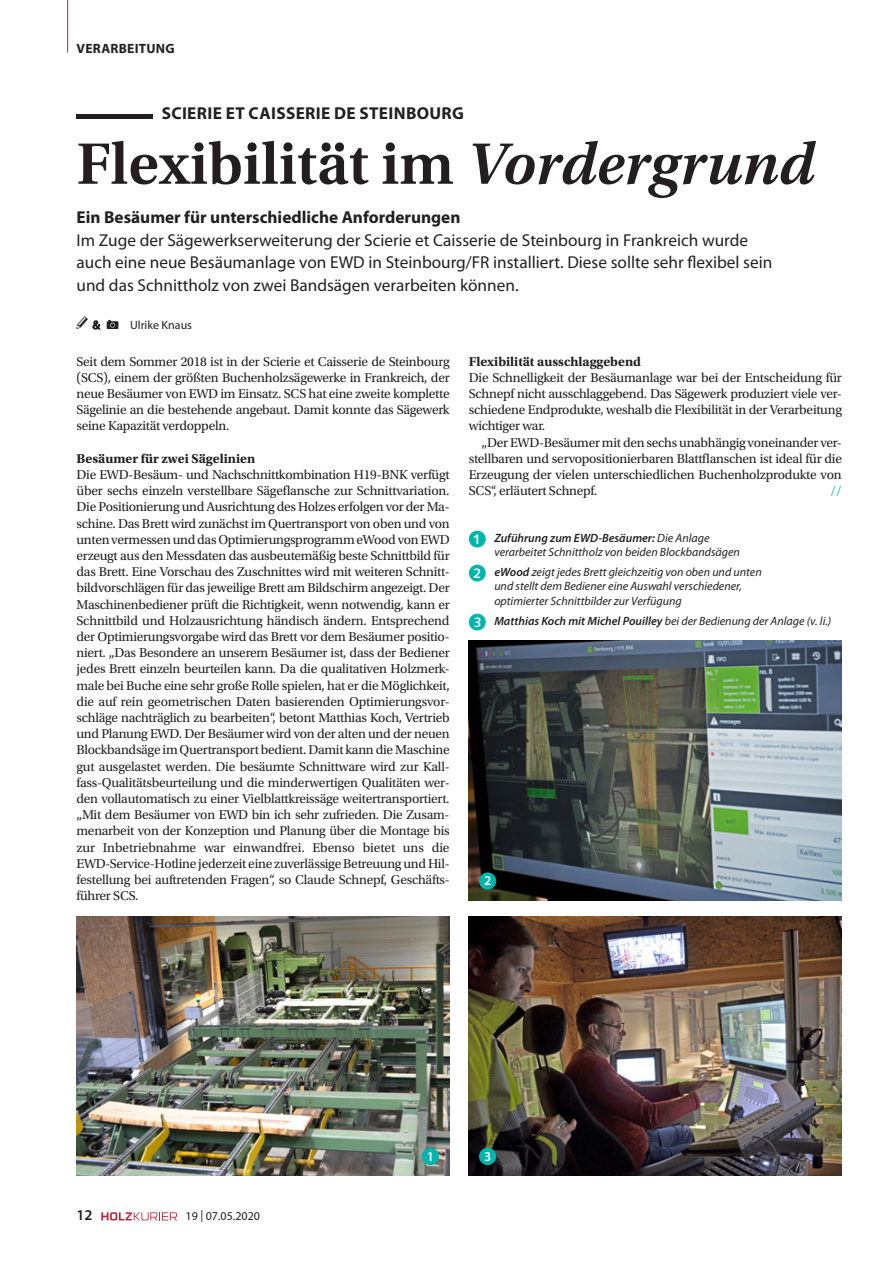
<style>
.page{position:relative;width:893px;height:1263px;background:#fff}
.page>*{position:absolute;margin:0;border:0;box-sizing:border-box;transform-origin:0 0}
.t1{font:600 61.5px "Utopia Std";color:#231f20}
.t2{font:17.25px/22.5px "Myriad Pro";color:#231f20}
.t3{font:700 17.25px "Myriad Pro";color:#231f20}
.t4{font:700 17.25px "Myriad Pro";letter-spacing:.02em;color:#231f20}
.t5{font:600 15px "Myriad Pro";color:#231f20}
.t6{font:13.5px/16.2px "Utopia Std";letter-spacing:-.02em;color:#231f20;text-align:justify}
.t7{font:700 13.5px "Utopia Std";color:#231f20}
.t8{font:700 13.5px "Myriad Pro";color:#231f20}
.t9{font:600 13.5px "Myriad Pro";color:#fff}
.t10{font:13.5px "Utopia Std";color:#00b5ac}
.t11{font:italic 12px/14.4px "Myriad Pro";color:#231f20}
.t12{font:12px "Myriad Pro";color:#231f20}
.s1{font-style:italic}
.s2{font-family:"Galileo Press Callout";font-style:normal;font-size:17.25px;color:#00b5ac}
.s3{font-weight:600}
</style>
<div class="page">
<img style="left:77px;top:916px;width:373px;height:259px">
<img style="left:469px;top:916px;width:373px;height:260px">
<div style="left:479px;top:1148px;width:17px;height:17px;background:#00b5ac;border-radius:50%"></div>
<div style="left:422px;top:1148px;width:17px;height:17px;background:#00b5ac;border-radius:50%"></div>
<img style="left:469px;top:641px;width:373px;height:259px">
<div style="left:479px;top:872px;width:17px;height:18px;background:#00b5ac;border-radius:50%"></div>
<svg style="left:101px;top:1212px;width:76px;height:8px"></svg>
<hr style="left:67px;top:0;width:1px;height:53px;background:#bf263a">
<svg style="left:92px;top:320px;width:9px;height:10px"></svg>
<p class="t8" style="left:77px;top:39px;width:18px">Verarbeitung</p>
<p class="t4" style="left:162px;top:102px;width:304px">SCIERIE ET CAISSERIE DE STEINBOURG</p>
<h1 class="t1" style="left:77px;top:129px;width:740px">Flexibilität im <span class="s1">Vordergrund</span></h1>
<p class="t3" style="left:77px;top:206px;width:385px">Ein Besäumer für unterschiedliche Anforderungen</p>
<p class="t2" style="left:77px;top:228px;width:697px">Im Zuge der Sägewerkserweiterung der Scierie et Caisserie de Steinbourg in Frankreich wurde auch eine neue Besäumanlage von EWD in Steinbourg/FR installiert. Diese sollte sehr flexibel sein und das Schnittholz von zwei Bandsägen verarbeiten können.</p>
<p class="t12" style="left:93px;top:318px;width:9px">&amp;</p>
<p class="t12" style="left:130px;top:318px;width:63px">Ulrike Knaus</p>
<p class="t6" style="left:77px;top:353px;width:375px">Seit dem Sommer 2018 ist in der Scierie et Caisserie de Steinbourg (SCS), einem der größten Buchenholzsägewerke in Frankreich, der neue Besäumer von EWD im Einsatz. SCS hat eine zweite komplette Sägelinie an die bestehende angebaut. Damit konnte das Sägewerk seine Kapazität verdoppeln.</p>
<p class="t7" style="left:77px;top:450px;width:180px">Besäumer für zwei Sägelinien</p>
<p class="t6" style="left:77px;top:467px;width:375px">Die EWD-Besäum- und Nachschnittkombination H19-BNK verfügt über sechs einzeln verstellbare Sägeflansche zur Schnittvariation.<br>Die Positionierung und Ausrichtung des Holzes erfolgen vor der Ma&shy;schine. Das Brett wird zunächst im Quertransport von oben und von unten vermessen und das Optimierungsprogramm eWood von EWD erzeugt aus den Messdaten das ausbeutemäßig beste Schnittbild für das Brett. Eine Vorschau des Zuschnittes wird mit weiteren Schnitt&shy;bildvorschlägen für das jeweilige Brett am Bildschirm angezeigt. Der Maschinenbediener prüft die Richtigkeit, wenn notwendig, kann er Schnittbild und Holzausrichtung händisch ändern. Entsprechend der Optimierungsvorgabe wird das Brett vor dem Besäumer positio&shy;niert. „Das Besondere an unserem Besäumer ist, dass der Bediener jedes Brett einzeln beurteilen kann. Da die qualitativen Holzmerk&shy;male bei Buche eine sehr große Rolle spielen, hat er die Möglichkeit, die auf rein geometrischen Daten basierenden Optimierungsvor&shy;schläge nachträglich zu bearbeiten“, betont Matthias Koch, Vertrieb und Planung EWD. Der Besäumer wird von der alten und der neuen Blockbandsäge im Quertransport bedient. Damit kann die Maschine gut ausgelastet werden. Die besäumte Schnittware wird zur Kall&shy;fass-Qualitätsbeurteilung und die minderwertigen Qualitäten wer&shy;den vollautomatisch zu einer Vielblattkreissäge weitertransportiert. „Mit dem Besäumer von EWD bin ich sehr zufrieden. Die Zusam&shy;menarbeit von der Konzeption und Planung über die Montage bis zur Inbetriebnahme war einwandfrei. Ebenso bietet uns die EWD-Service-Hotline jederzeit eine zuverlässige Betreuung und Hil&shy;festellung bei auftretenden Fragen“, so Claude Schnepf, Geschäfts&shy;führer SCS.</p>
<p class="t7" style="left:469px;top:353px;width:174px">Flexibilität ausschlaggebend</p>
<p class="t6" style="left:469px;top:369px;width:375px">Die Schnelligkeit der Besäumanlage war bei der Entscheidung für Schnepf nicht ausschlaggebend. Das Sägewerk produziert viele ver&shy;schiedene Endprodukte, weshalb die Flexibilität in der Verarbeitung wichtiger war.</p>
<p class="t6" style="left:469px;top:434px;width:375px;text-indent:13px">„Der EWD-Besäumer mit den sechs unabhängig voneinander ver&shy;stellbaren und servopositionierbaren Blattflanschen ist ideal für die Erzeugung der vielen unterschiedlichen Buchenholzprodukte von SCS“, erläutert Schnepf.</p>
<p class="t10" style="left:830px;top:483px;width:13px">//</p>
<p class="t11" style="left:494px;top:530px;width:247px;text-indent:-26px"><span class="s2">1</span> <span class="s3">Zuführung zum EWD-Besäumer:</span> Die Anlage verarbeitet Schnittholz von beiden Blockbandsägen</p>
<p class="t11" style="left:494px;top:565px;width:269px;text-indent:-26px"><span class="s2">2</span> <span class="s3">eWood</span> zeigt jedes Brett gleichzeitig von oben und unten und stellt dem Bediener eine Auswahl verschiedener, optimierter Schnittbilder zur Verfügung</p>
<p class="t11" style="left:469px;top:613px;width:364px"><span class="s2">3</span> <span class="s3">Matthias Koch mit Michel Pouilley</span> bei der Bedienung der Anlage (v. li.)</p>
<p class="t9" style="left:484px;top:872px;width:9px">2</p>
<p class="t5" style="left:77px;top:1206px;width:18px">12</p>
<p class="t12" style="left:186px;top:1209px;width:76px">19 | 07.05.2020</p>
<p class="t9" style="left:427px;top:1148px;width:9px">1</p>
<p class="t9" style="left:484px;top:1148px;width:9px">3</p>
</div>
